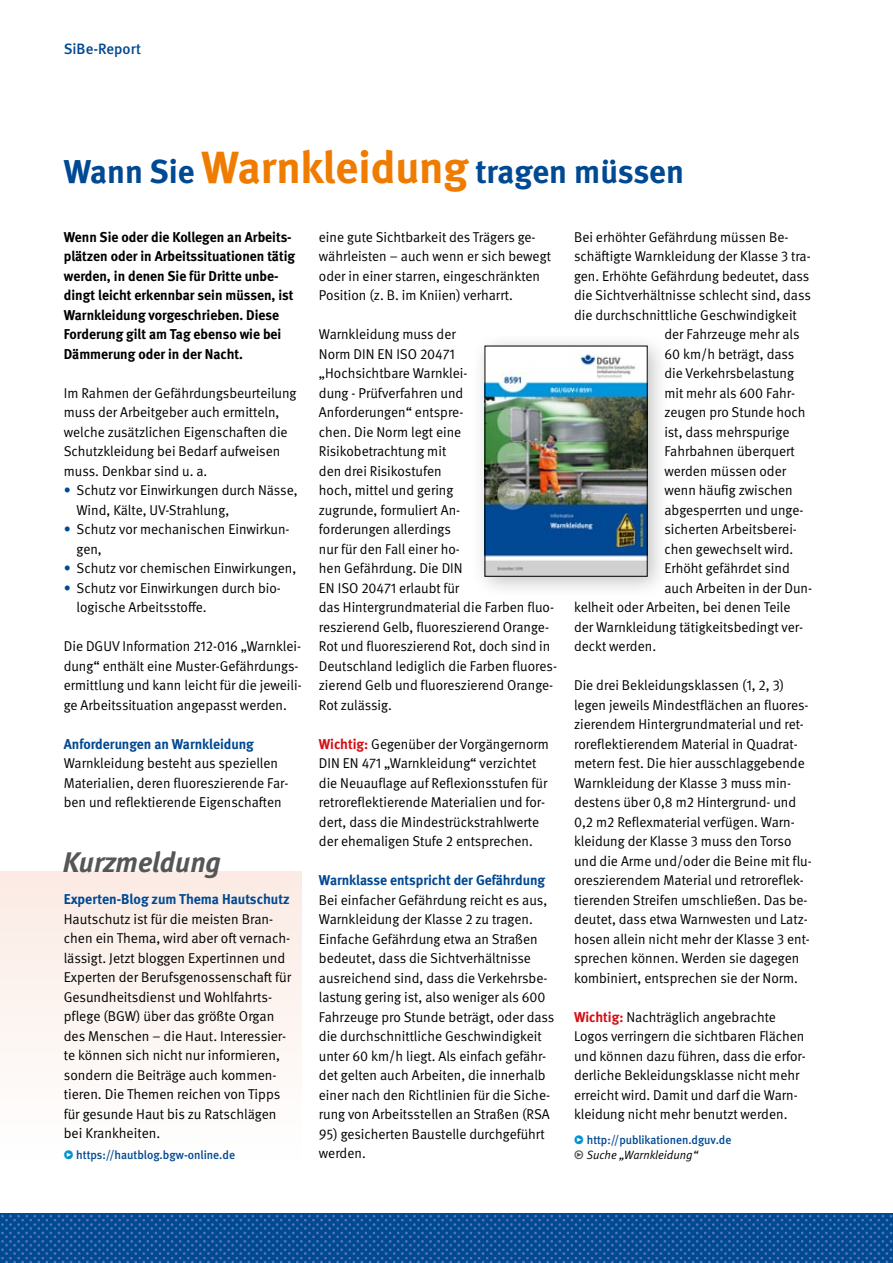
<style>
.page{position:relative;width:893px;height:1263px;background:#fff}
.page>*{position:absolute;margin:0;border:0;box-sizing:border-box;transform-origin:0 0}
.DGUV_Titel{font:700 33px "DGUV Meta";color:#004993}
.DGUV_GS{font:italic 700 28.35px "DGUV Meta";color:#565656}
.t1{font:500 15px "DGUV Meta";color:#004993}
.DGUV_GS-2{font:14.25px/19.5px "DGUV Meta";color:#000}
.DGUV_GS_Bold{font:700 14.25px/19.5px "DGUV Meta";color:#000}
.DGUV_ZT{font:700 14.25px "DGUV Meta";color:#004993}
.t2{font:500 12px "DGUV Meta";color:#004993}
.t3{font:italic 12px "DGUV Meta";color:#000}
.s1{font-size:45px;color:#ef7c00}
.s2{color:#004993}
.s3{font-weight:700;color:#d40f14}
</style>
<div class="page">
<img style="left:0;top:1214px;width:893px;height:49px">
<div style="left:0;top:872px;width:302px;height:289px;background:linear-gradient(to right,#fcf5f1,#fcf5f1)"></div>
<div style="left:470px;top:331px;width:200px;height:268px;background:#000;opacity:.25"></div>
<img style="left:487px;top:348px;width:158px;height:226px">
<svg style="left:64px;top:1150px;width:9px;height:9px"></svg>
<p class="t1" style="left:64px;top:40px;width:79px">SiBe-Report</p>
<p class="DGUV_Titel" style="left:64px;top:152px;width:622px">Wann Sie <span class="s1">Warnkleidung</span> tragen müssen</p>
<p class="DGUV_GS_Bold" style="left:64px;top:227px;width:233px">Wenn Sie oder die Kollegen an Arbeits&shy;plätzen oder in Arbeitssituationen tätig werden, in denen Sie für Dritte unbe&shy;dingt leicht erkennbar sein müssen, ist Warnkleidung vorgeschrieben. Diese Forderung gilt am Tag ebenso wie bei Dämmerung oder in der Nacht.</p>
<p class="DGUV_GS-2" style="left:64px;top:383px;width:234px">Im Rahmen der Gefährdungsbeurteilung muss der Arbeitgeber auch ermitteln, welche zusätzlichen Eigenschaften die Schutzkleidung bei Bedarf aufweisen muss. Denkbar sind u. a.</p>
<p class="DGUV_GS-2" style="left:77px;top:481px;width:223px;text-indent:-13px"><span class="s2">•</span> Schutz vor Einwirkungen durch Nässe,<br>Wind, Kälte, UV-Strahlung,</p>
<p class="DGUV_GS-2" style="left:77px;top:520px;width:215px;text-indent:-13px"><span class="s2">•</span> Schutz vor mechanischen Einwirkun&shy;gen,</p>
<p class="DGUV_GS-2" style="left:64px;top:559px;width:234px"><span class="s2">•</span> Schutz vor chemischen Einwirkungen,</p>
<p class="DGUV_GS-2" style="left:77px;top:578px;width:206px;text-indent:-13px"><span class="s2">•</span> Schutz vor Einwirkungen durch bio&shy;logische Arbeitsstoffe.</p>
<p class="DGUV_GS-2" style="left:64px;top:637px;width:239px">Die DGUV Information 212-016 „Warnklei&shy;dung“ enthält eine Muster-Gefährdungs&shy;ermittlung und kann leicht für die jeweili&shy;ge Arbeitssituation angepasst werden.</p>
<p class="DGUV_ZT" style="left:64px;top:735px;width:192px">Anforderungen an Warnkleidung</p>
<p class="DGUV_GS-2" style="left:64px;top:754px;width:226px">Warnkleidung besteht aus speziellen<br>Materialien, deren fluoreszierende Far&shy;ben und reflektierende Eigenschaften</p>
<p class="DGUV_GS-2" style="left:319px;top:227px;width:234px">eine gute Sichtbarkeit des Trägers ge&shy;währleisten – auch wenn er sich bewegt oder in einer starren, eingeschränkten Position (z. B. im Kniien) verharrt.</p>
<p class="DGUV_GS-2" style="left:319px;top:325px;width:240px">Warnkleidung muss der<br>Norm DIN EN ISO 20471<br>„Hochsichtbare Warnklei-<br>dung - Prüfverfahren und<br>Anforderungen“ entspre-<br>chen. Die Norm legt eine<br>Risikobetrachtung mit<br>den drei Risikostufen<br>hoch, mittel und gering<br>zugrunde, formuliert An-<br>forderungen allerdings<br>nur für den Fall einer ho-<br>hen Gefährdung. Die DIN<br>EN ISO 20471 erlaubt für<br>das Hintergrundmaterial die Farben fluo&shy;reszierend Gelb, fluoreszierend Orange-<br>Rot und fluoreszierend Rot, doch sind in<br>Deutschland lediglich die Farben fluores&shy;zierend Gelb und fluoreszierend Orange-<br>Rot zulässig.</p>
<p class="DGUV_GS-2" style="left:319px;top:734px;width:232px"><span class="s3">Wichtig:</span> Gegenüber der Vorgängernorm DIN EN 471 „Warnkleidung“ verzichtet die Neuauflage auf Reflexionsstufen für retroreflektierende Materialien und for&shy;dert, dass die Mindestrückstrahlwerte der ehemaligen Stufe 2 entsprechen.</p>
<p class="DGUV_ZT" style="left:319px;top:872px;width:228px">Warnklasse entspricht der Gefährdung</p>
<p class="DGUV_GS-2" style="left:319px;top:890px;width:237px">Bei einfacher Gefährdung reicht es aus, Warnkleidung der Klasse 2 zu tragen.<br>Einfache Gefährdung etwa an Straßen bedeutet, dass die Sichtverhältnisse ausreichend sind, dass die Verkehrsbe&shy;lastung gering ist, also weniger als 600<br>Fahrzeuge pro Stunde beträgt, oder dass die durchschnittliche Geschwindigkeit unter 60 km/h liegt. Als einfach gefähr&shy;det gelten auch Arbeiten, die innerhalb einer nach den Richtlinien für die Siche&shy;rung von Arbeitsstellen an Straßen (RSA</p>
<p class="DGUV_GS-2" style="left:319px;top:1124px;width:227px">95) gesicherten Baustelle durchgeführt werden.</p>
<p class="DGUV_GS-2" style="left:574px;top:227px;width:216px">Bei erhöhter Gefährdung müssen Be-</p>
<p class="DGUV_GS-2" style="left:574px;top:247px;width:238px">schäftigte Warnkleidung der Klasse 3 tra-</p>
<p class="DGUV_GS-2" style="left:574px;top:266px;width:237px">gen. Erhöhte Gefährdung bedeutet, dass</p>
<p class="DGUV_GS-2" style="left:574px;top:286px;width:238px">die Sichtverhältnisse schlecht sind, dass</p>
<p class="DGUV_GS-2" style="left:574px;top:305px;width:224px">die durchschnittliche Geschwindigkeit</p>
<p class="DGUV_GS-2" style="left:664px;top:325px;width:137px">der Fahrzeuge mehr als</p>
<p class="DGUV_GS-2" style="left:664px;top:344px;width:131px">60 km/h beträgt, dass</p>
<p class="DGUV_GS-2" style="left:664px;top:364px;width:131px">die Verkehrsbelastung</p>
<p class="DGUV_GS-2" style="left:664px;top:383px;width:132px">mit mehr als 600 Fahr-</p>
<p class="DGUV_GS-2" style="left:664px;top:403px;width:143px">zeugen pro Stunde hoch</p>
<p class="DGUV_GS-2" style="left:664px;top:422px;width:127px">ist, dass mehrspurige</p>
<p class="DGUV_GS-2" style="left:664px;top:442px;width:132px">Fahrbahnen überquert</p>
<p class="DGUV_GS-2" style="left:664px;top:461px;width:123px">werden müssen oder</p>
<p class="DGUV_GS-2" style="left:664px;top:481px;width:130px">wenn häufig zwischen</p>
<p class="DGUV_GS-2" style="left:664px;top:500px;width:141px">abgesperrten und unge-</p>
<p class="DGUV_GS-2" style="left:664px;top:520px;width:134px">sicherten Arbeitsberei-</p>
<p class="DGUV_GS-2" style="left:664px;top:539px;width:130px">chen gewechselt wird.</p>
<p class="DGUV_GS-2" style="left:664px;top:559px;width:127px">Erhöht gefährdet sind</p>
<p class="DGUV_GS-2" style="left:664px;top:578px;width:149px">auch Arbeiten in der Dun-</p>
<p class="DGUV_GS-2" style="left:574px;top:598px;width:218px">kelheit oder Arbeiten, bei denen Teile</p>
<p class="DGUV_GS-2" style="left:574px;top:617px;width:231px">der Warnkleidung tätigkeitsbedingt ver-</p>
<p class="DGUV_GS-2" style="left:574px;top:637px;width:84px">deckt werden.</p>
<p class="DGUV_GS-2" style="left:574px;top:676px;width:239px">Die drei Bekleidungsklassen (1, 2, 3) legen jeweils Mindestflächen an fluores&shy;zierendem Hintergrundmaterial und ret&shy;roreflektierendem Material in Quadrat&shy;metern fest. Die hier ausschlaggebende Warnkleidung der Klasse 3 muss min&shy;destens über 0,8 m2 Hintergrund- und 0,2 m2 Reflexmaterial verfügen. Warn&shy;kleidung der Klasse 3 muss den Torso und die Arme und/oder die Beine mit flu&shy;oreszierendem Material und retroreflek&shy;tierenden Streifen umschließen. Das be&shy;deutet, dass etwa Warnwesten und Latz&shy;hosen allein nicht mehr der Klasse 3 ent&shy;sprechen können. Werden sie dagegen kombiniert, entsprechen sie der Norm.</p>
<p class="DGUV_GS-2" style="left:574px;top:1007px;width:233px"><span class="s3">Wichtig:</span> Nachträglich angebrachte Logos verringern die sichtbaren Flächen und können dazu führen, dass die erfor&shy;derliche Bekleidungsklasse nicht mehr erreicht wird. Damit und darf die Warn&shy;kleidung nicht mehr benutzt werden.</p>
<p class="t2" style="left:587px;top:1133px;width:146px">http://publikationen.dguv.de</p>
<p class="t3" style="left:587px;top:1148px;width:113px">Suche „Warnkleidung“</p>
<p class="DGUV_GS" style="left:63px;top:845px;width:160px">Kurzmeldung</p>
<p class="DGUV_ZT" style="left:64px;top:891px;width:227px">Experten-Blog zum Thema Hautschutz</p>
<p class="DGUV_GS-2" style="left:64px;top:909px;width:229px">Hautschutz ist für die meisten Bran&shy;chen ein Thema, wird aber oft vernach&shy;lässigt. Jetzt bloggen Expertinnen und Experten der Berufsgenossenschaft für Gesundheitsdienst und Wohlfahrts&shy;pflege (BGW) über das größte Organ des Menschen – die Haut. Interessier&shy;te können sich nicht nur informieren, sondern die Beiträge auch kommen&shy;tieren. Die Themen reichen von Tipps für gesunde Haut bis zu Ratschlägen bei Krankheiten.</p>
<p class="t2" style="left:76px;top:1148px;width:160px">https://hautblog.bgw-online.de</p>
</div>
